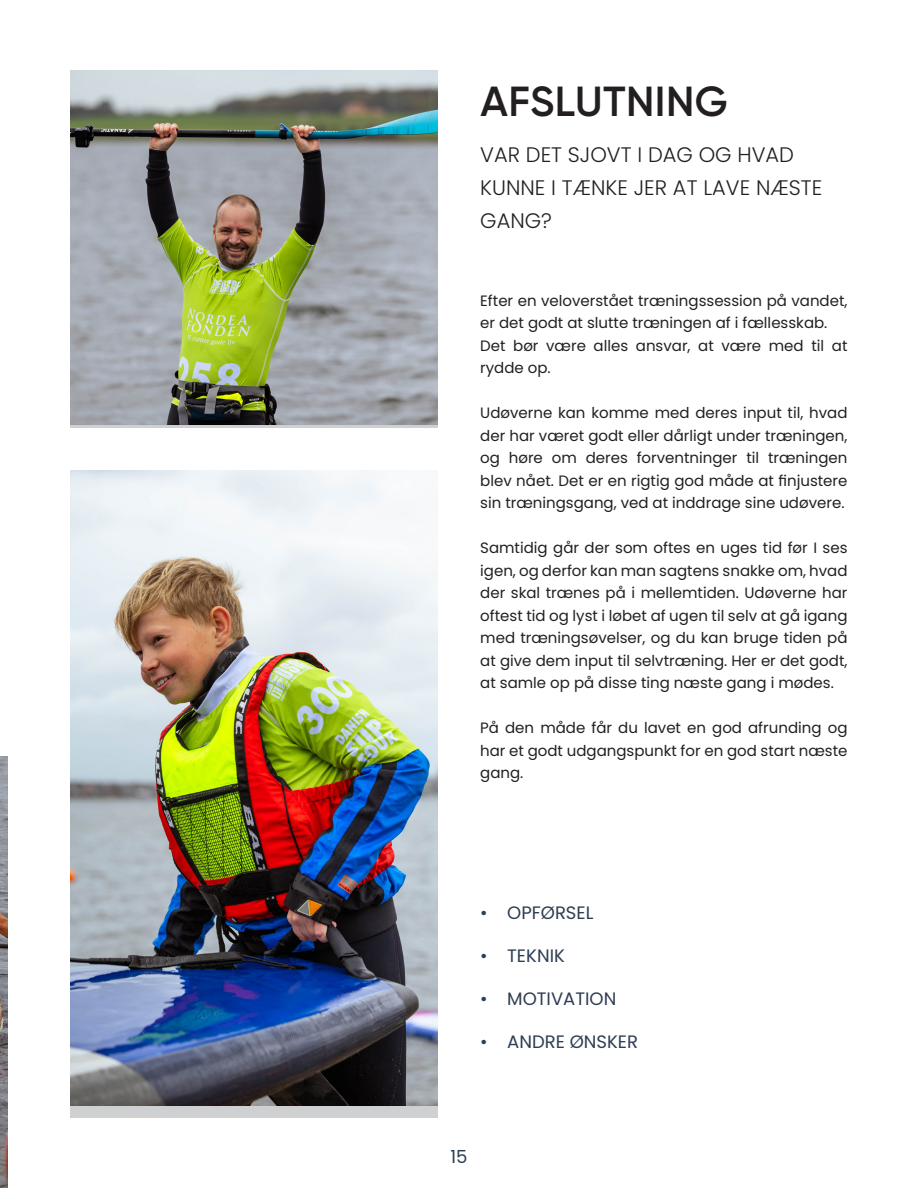
<style>
.page{position:relative;width:918px;height:1188px;background:#fff}
.page>*{position:absolute;margin:0;border:0;box-sizing:border-box;transform-origin:0 0}
.t1{font:600 42px "Gilroy";letter-spacing:.01em;color:#231f20}
.t2{font:300 21px/32.7px "Poppins";color:#231f20}
.t3{font:18px "Poppins";color:#2e3e53}
.t4{font:15px/22.5px "Poppins";color:#231f20;text-align:justify}
</style>
<div class="page">
<img style="left:0;top:756px;width:7px;height:432px">
<img style="left:70px;top:70px;width:368px;height:355px">
<img style="left:70px;top:470px;width:368px;height:636px">
<p class="t1" style="left:480px;top:75px;width:249px">AFSLUTNING</p>
<p class="t2" style="left:480px;top:139px;width:344px">VAR DET SJOVT I DAG OG HVAD<br>KUNNE I TÆNKE JER AT LAVE NÆSTE<br>GANG?</p>
<p class="t4" style="left:480px;top:289px;width:369px">Efter en veloverstået træningssession på vandet, er det godt at slutte træningen af i fællesskab.</p>
<p class="t4" style="left:480px;top:334px;width:369px">Det bør være alles ansvar, at være med til at rydde op.</p>
<p class="t4" style="left:480px;top:402px;width:369px">Udøverne kan komme med deres input til, hvad der har været godt eller dårligt under træningen, og høre om deres forventninger til træningen blev nået. Det er en rigtig god måde at finjustere sin træningsgang, ved at inddrage sine udøvere.</p>
<p class="t4" style="left:480px;top:537px;width:369px">Samtidig går der som oftes en uges tid før I ses igen, og derfor kan man sagtens snakke om, hvad der skal trænes på i mellemtiden. Udøverne har oftest tid og lyst i løbet af ugen til selv at gå igang med træningsøvelser, og du kan bruge tiden på at give dem input til selvtræning. Her er det godt, at samle op på disse ting næste gang i mødes.</p>
<p class="t4" style="left:480px;top:717px;width:369px">På den måde får du lavet en god afrunding og har et godt udgangspunkt for en god start næste gang.</p>
<p class="t3" style="left:480px;top:902px;width:115px">• OPFØRSEL</p>
<p class="t3" style="left:480px;top:945px;width:86px">• TEKNIK</p>
<p class="t3" style="left:480px;top:989px;width:138px">• MOTIVATION</p>
<p class="t3" style="left:480px;top:1032px;width:159px">• ANDRE ØNSKER</p>
<p class="t3" style="left:450px;top:1146px;width:19px">15</p>
</div>
